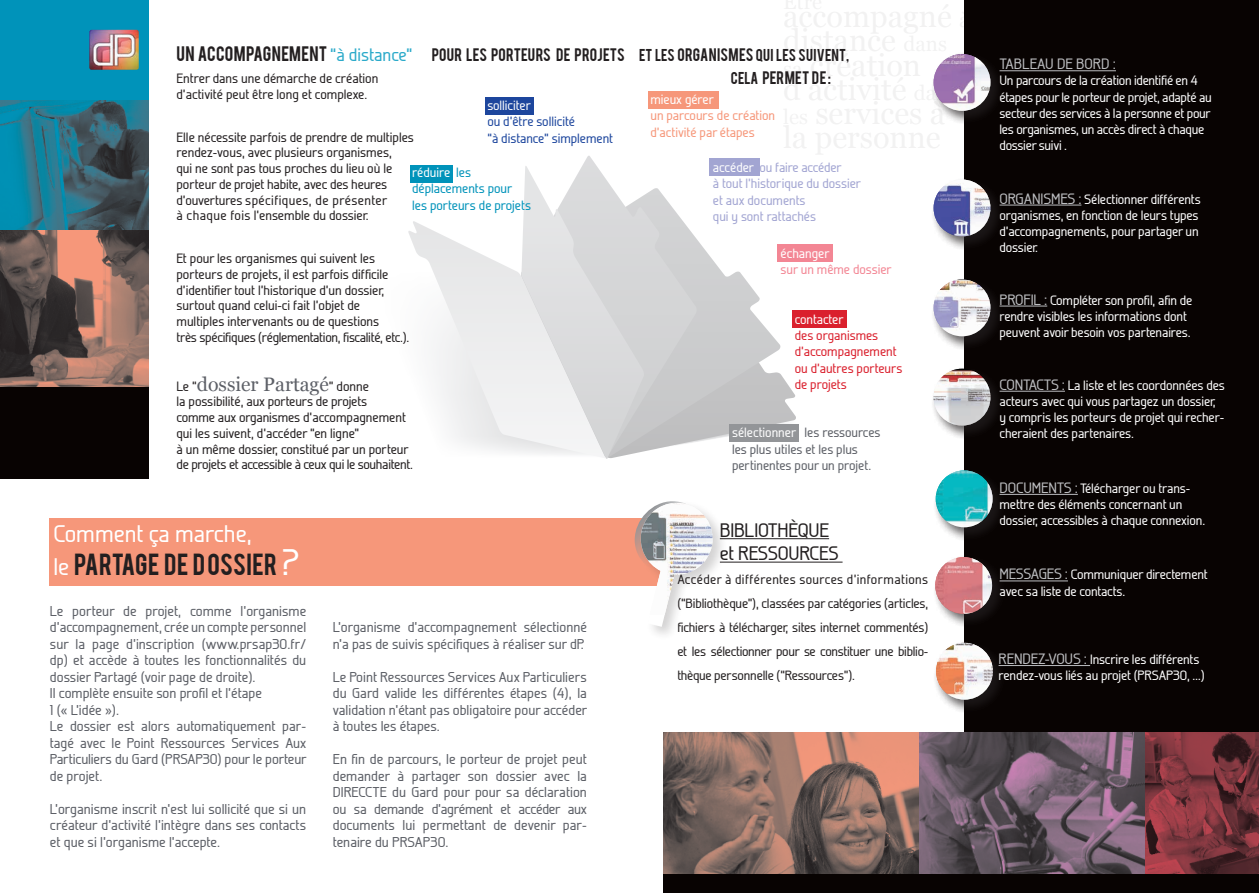
<style>
.page{position:relative;width:1259px;height:893px;background:#fff}
.page>*{position:absolute;margin:0;border:0;box-sizing:border-box;transform-origin:0 0}
.t1{font:30.75px "Georgia";color:#231f20}
.t2{font:24px "Bebas";letter-spacing:.01em;color:#231f20}
.t3{font:500 24px "Galette";color:#fff}
.t4{font:500 19.5px/23.4px "Galette";letter-spacing:-.01em;color:#231f20}
.t5{font:19.5px "Georgia";color:#5d6067}
.t6{font:16.5px "Bebas";letter-spacing:.015em;color:#231f20}
.t7{font:500 15px "Galette";color:#bcbdc0}
.t8{font:500 14.25px/16.5px "Galette";letter-spacing:.005em;color:#5d6067;text-align:justify}
.t9{font:14.25px/22.5px "Bebas";letter-spacing:.015em;color:#231f20}
.t10{font:500 13.5px/16.2px "Galette";letter-spacing:-.01em;color:#fff}
.t11{font:500 13.5px/15.8px "Galette";color:#231f20}
.t12{font:500 13.35px/24px "Galette";letter-spacing:-.02em;color:#231f20;text-align:justify}
.t13{font:500 13.35px/16.4px "Galette";color:#a2a5d2}
.t14{font:500 13.35px/16.4px "Galette";color:#5d6067}
.t15{font:500 13.35px/16.4px "Galette";color:#da202d}
.t16{font:500 13.35px/16.4px "Galette";color:#0093ba}
.t17{font:500 13.35px/16.4px "Galette";color:#f6977a}
.t18{font:500 13.35px/16.4px "Galette";color:#1d469d}
.t19{font:500 13.35px "Galette";color:#fff}
.t20{font:500 13.35px "Galette";color:#f38694}
.s1{font-family:"Galette";font-weight:500;font-size:18px;color:#2caaca}
.s2{font-family:"Galette";font-weight:500;font-size:13.5px;color:#231f20}
.s3{font-size:13.5px}
.s4{font-size:20.7px}
.s5{color:#fff}
.s6{font-family:"Galette";font-weight:500;color:#fff}
.s7{font-family:"Galette";font-weight:500;font-size:36.9px;color:#fff}
.s8{font-size:15px;color:#bcbdc0}
</style>
<div class="page">
<div style="left:0;top:338px;width:148px;height:140px;background:#080302"></div>
<img style="left:0;top:230px;width:148px;height:156px">
<div style="left:0;top:0;width:148px;height:102px;background:#0093ba"></div>
<svg style="left:0;top:101px;width:148px;height:129px;background:#2a6b7d"></svg>
<img style="left:89px;top:30px;width:50px;height:40px">
<div style="left:49px;top:518px;width:620px;height:68px;background:#f6977a"></div>
<svg style="left:780px;top:345px;width:16px;height:79px"></svg>
<svg style="left:696px;top:238px;width:84px;height:204px"></svg>
<svg style="left:408px;top:221px;width:113px;height:232px"></svg>
<svg style="left:582px;top:156px;width:114px;height:296px"></svg>
<svg style="left:521px;top:166px;width:123px;height:293px"></svg>
<div style="left:410px;top:165px;width:43px;height:18px;background:#0093ba"></div>
<div style="left:485px;top:97px;width:48px;height:18px;background:#1d469d"></div>
<div style="left:648px;top:91px;width:70px;height:18px;background:#f6977a"></div>
<div style="left:709px;top:158px;width:50px;height:17px;background:#a2a5d2"></div>
<div style="left:777px;top:244px;width:55px;height:18px;background:#f38694"></div>
<div style="left:792px;top:310px;width:54px;height:18px;background:#da202d"></div>
<div style="left:729px;top:424px;width:70px;height:18px;background:#939598"></div>
<div style="left:964px;top:0;width:295px;height:893px;background:#080302"></div>
<img style="left:663px;top:732px;width:256px;height:142px">
<img style="left:919px;top:732px;width:226px;height:142px">
<img style="left:1145px;top:732px;width:114px;height:142px">
<div style="left:663px;top:874px;width:596px;height:19px;background:#080302"></div>
<div style="left:637px;top:500px;width:91px;height:141px;background:#231f20;opacity:.2"></div>
<svg style="left:638px;top:500px;width:78px;height:127px"></svg>
<img style="left:639px;top:503px;width:77px;height:112px">
<div style="left:933px;top:640px;width:75px;height:75px;background:#231f20;opacity:.45"></div>
<img style="left:936px;top:643px;width:57px;height:57px;border-radius:28px">
<hr style="left:998px;top:665px;width:92px;height:1px;background:#bcbdc0">
<hr style="left:999px;top:70px;width:117px;height:1px;background:#bcbdc0">
<div style="left:930px;top:51px;width:75px;height:75px;background:#231f20;opacity:.45"></div>
<img style="left:933px;top:54px;width:57px;height:57px;border-radius:28px">
<hr style="left:999px;top:205px;width:82px;height:1px;background:#bcbdc0">
<div style="left:930px;top:177px;width:75px;height:75px;background:#231f20;opacity:.45"></div>
<img style="left:933px;top:180px;width:57px;height:56px;border-radius:28px">
<hr style="left:999px;top:306px;width:48px;height:1px;background:#bcbdc0">
<div style="left:930px;top:276px;width:75px;height:75px;background:#231f20;opacity:.45"></div>
<img style="left:933px;top:279px;width:57px;height:57px;border-radius:28px">
<hr style="left:999px;top:391px;width:66px;height:1px;background:#bcbdc0">
<div style="left:930px;top:366px;width:75px;height:75px;background:#231f20;opacity:.45"></div>
<img style="left:933px;top:369px;width:57px;height:57px;border-radius:28px">
<div style="left:932px;top:467px;width:76px;height:75px;background:#231f20;opacity:.45"></div>
<img style="left:935px;top:470px;width:57px;height:57px;border-radius:28px">
<hr style="left:999px;top:494px;width:79px;height:1px;background:#bcbdc0">
<div style="left:932px;top:554px;width:75px;height:75px;background:#231f20;opacity:.45"></div>
<img style="left:935px;top:557px;width:57px;height:57px;border-radius:28px">
<hr style="left:999px;top:581px;width:69px;height:1px;background:#bcbdc0">
<hr style="left:720px;top:538px;width:109px;height:1px;background:#231f20">
<hr style="left:720px;top:562px;width:122px;height:1px;background:#231f20">
<p class="t6" style="left:176px;top:42px;width:238px">UN ACCOMPAGNEMENT <span class="s1">“à distance”</span></p>
<p class="t11" style="left:176px;top:70px;width:203px">Entrer dans une démarche de création d’activité peut être long et complexe.</p>
<p class="t11" style="left:176px;top:129px;width:239px">Elle nécessite parfois de prendre de multiples rendez-vous, avec plusieurs organismes,<br>qui ne sont pas tous proches du lieu où le porteur de projet habite, avec des heures d’ouvertures spécifiques, de présenter<br>à chaque fois l’ensemble du dossier.</p>
<p class="t11" style="left:176px;top:250px;width:234px">Et pour les organismes qui suivent les porteurs de projets, il est parfois difficile d’identifier tout l’historique d’un dossier, surtout quand celui-ci fait l’objet de multiples intervenants ou de questions<br>très spécifiques (réglementation, fiscalité, etc.).</p>
<h3 class="t5" style="left:176px;top:372px;width:194px"><span class="s2">Le “</span>dossier Partagé<span class="s2">” donne</span></h3>
<p class="t11" style="left:176px;top:394px;width:238px">la possibilité, aux porteurs de projets<br>comme aux organismes d’accompagnement qui les suivent, d’accéder “en ligne”<br>à un même dossier, constitué par un porteur de projets et accessible à ceux qui le souhaitent.</p>
<p class="t9" style="left:731px;top:43px;width:120px;text-indent:-299px">POUR LES PORTEURS DE PROJETS <span class="s3">ET LES</span> ORGANISMES <span class="s3">QUI LES SUIVENT,<br>CELA</span> PERMET DE :</p>
<h1 class="t1" style="left:783px;top:46px;width:139px"><span class="s4">sa</span> création</h1>
<p class="t19" style="left:650px;top:91px;width:65px">mieux gérer</p>
<p class="t17" style="left:650px;top:107px;width:126px">un parcours de création d’activité par étapes</p>
<p class="t13" style="left:713px;top:159px;width:150px"><span class="s5">accéder</span> ou faire accéder<br>à tout l’historique du dossier et aux documents<br>qui y sont rattachés</p>
<p class="t19" style="left:780px;top:245px;width:51px">échanger</p>
<p class="t20" style="left:780px;top:261px;width:113px">sur un même dossier</p>
<p class="t19" style="left:487px;top:97px;width:45px">solliciter</p>
<p class="t18" style="left:487px;top:113px;width:127px">ou d’être sollicité<br>“à distance” simplement</p>
<p class="t16" style="left:412px;top:164px;width:120px"><span class="s5">réduire</span> les déplacements pour<br>les porteurs de projets</p>
<p class="t19" style="left:794px;top:311px;width:51px">contacter</p>
<p class="t15" style="left:794px;top:327px;width:109px">des organismes d’accompagnement ou d’autres porteurs de projets</p>
<p class="t14" style="left:732px;top:424px;width:150px"><span class="s5">sélectionner</span> les ressources les plus utiles et les plus pertinentes pour un projet.</p>
<h2 class="t3" style="left:54px;top:519px;width:200px">Comment ça marche,</h2>
<h2 class="t2" style="left:54px;top:547px;width:248px"><span class="s6">le</span> PARTAGE DE D OSSIER <span class="s7">?</span></h2>
<p class="t8" style="left:50px;top:602px;width:258px;text-align:left">Le porteur de projet, comme l’organisme d’accompagnement, crée un compte personnel sur la page d’inscription (www.prsap30.fr/ dp) et accède à toutes les fonctionnalités du dossier Partagé (voir page de droite).<br>Il complète ensuite son profil et l’étape<br>1 (« L’idée »).<br>Le dossier est alors automatiquement par&shy;tagé avec le Point Ressources Services Aux Particuliers du Gard (PRSAP30) pour le porteur de projet.</p>
<p class="t8" style="left:50px;top:800px;width:258px">L’organisme inscrit n’est lui sollicité que si un créateur d’activité l’intègre dans ses contacts et que si l’organisme l’accepte.</p>
<p class="t8" style="left:333px;top:619px;width:256px">L’organisme d’accompagnement sélectionné n’a pas de suivis spécifiques à réaliser sur dP.</p>
<p class="t8" style="left:333px;top:668px;width:256px">Le Point Ressources Services Aux Particuliers du Gard valide les différentes étapes (4), la validation n’étant pas obligatoire pour accéder à toutes les étapes.</p>
<p class="t8" style="left:333px;top:751px;width:256px">En fin de parcours, le porteur de projet peut demander à partager son dossier avec la DIRECCTE du Gard pour pour sa déclaration ou sa demande d’agrément et accéder aux documents lui permettant de devenir par&shy;tenaire du PRSAP30.</p>
<h3 class="t4" style="left:720px;top:518px;width:120px">BIBLIOTHÈQUE et RESSOURCES</h3>
<p class="t12" style="left:677px;top:567px;width:252px">Accéder à différentes sources d’informations (“Bibliothèque”), classées par catégories (articles, fichiers à télécharger, sites internet commentés) et les sélectionner pour se constituer une biblio&shy;thèque personnelle (“Ressources”).</p>
<p class="t7" style="left:999px;top:55px;width:118px">TABLEAU DE BORD :</p>
<p class="t10" style="left:999px;top:72px;width:214px">Un parcours de la création identifié en 4 étapes pour le porteur de projet, adapté au secteur des services à la personne et pour les organismes, un accès direct à chaque dossier suivi .</p>
<p class="t10" style="left:999px;top:191px;width:203px"><span class="s8">ORGANISMES :</span> Sélectionner différents organismes, en fonction de leurs types d’accompagnements, pour partager un dossier.</p>
<p class="t10" style="left:999px;top:292px;width:194px"><span class="s8">PROFIL :</span> Compléter son profil, afin de rendre visibles les informations dont peuvent avoir besoin vos partenaires.</p>
<p class="t10" style="left:999px;top:377px;width:227px"><span class="s8">CONTACTS :</span> La liste et les coordonnées des acteurs avec qui vous partagez un dossier, y compris les porteurs de projet qui recher&shy;cheraient des partenaires.</p>
<p class="t10" style="left:999px;top:480px;width:207px"><span class="s8">DOCUMENTS :</span> Télécharger ou trans&shy;mettre des éléments concernant un dossier, accessibles à chaque connexion.</p>
<p class="t10" style="left:999px;top:566px;width:210px"><span class="s8">MESSAGES :</span> Communiquer directement avec sa liste de contacts.</p>
<p class="t10" style="left:998px;top:651px;width:208px"><span class="s8">RENDEZ-VOUS :</span> Inscrire les différents rendez-vous liés au projet (PRSAP30, …)</p>
</div>
